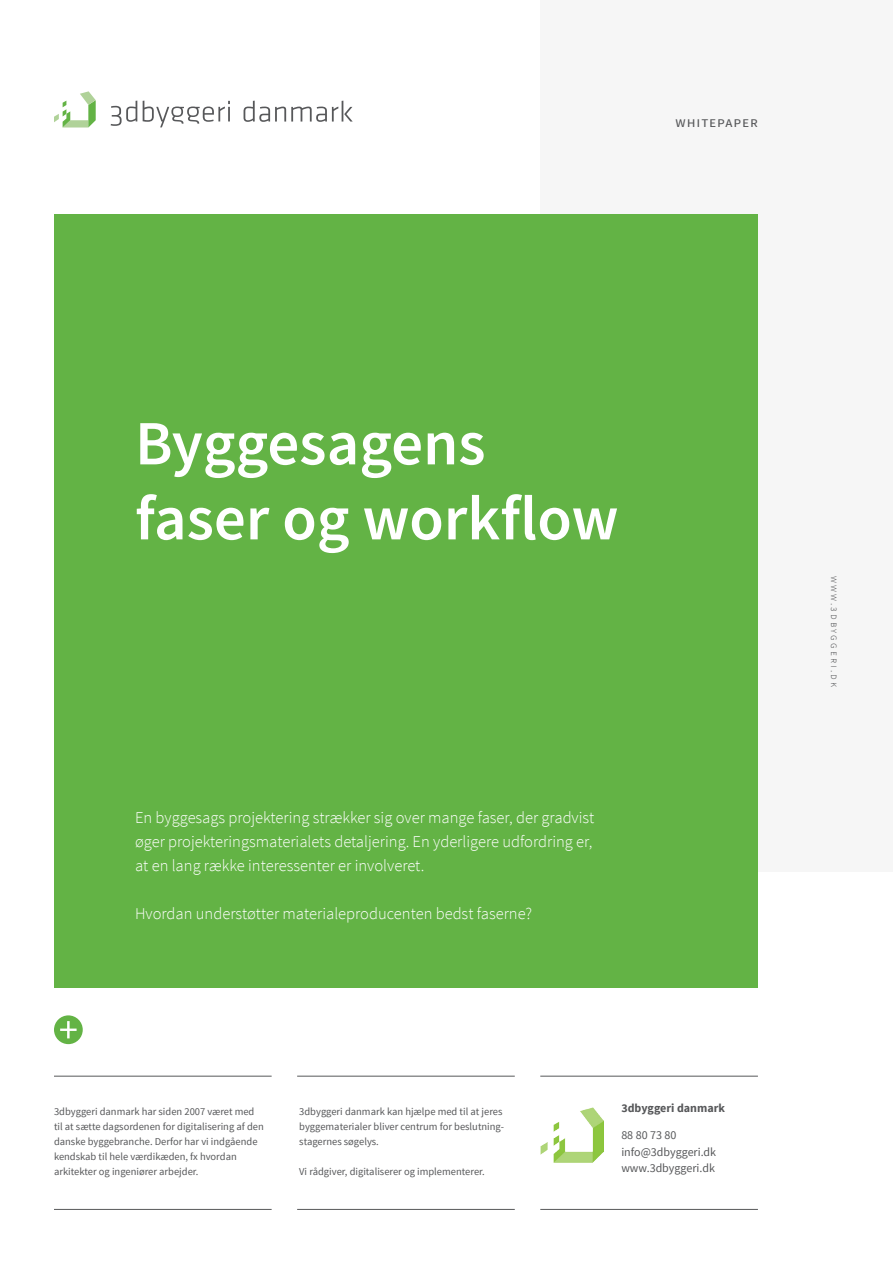
<style>
.page{position:relative;width:893px;height:1263px;background:#fff}
.page>*{position:absolute;margin:0;border:0;box-sizing:border-box;transform-origin:0 0}
.t1{font:600 63px "Source Sans Pro";color:#fff}
.t2{font:300 16.5px/24px "Source Sans Pro";color:#fff}
.t3{font:15px "Source Sans Pro";color:#57585a}
.t4{font:12px "Source Sans Pro";color:#57585a}
.t5{font:700 12px "Source Sans Pro";color:#57585a}
.t6{font:10.5px/15px "Source Sans Pro";color:#57585a}
.t7{font:300 10.5px "Source Sans Pro";letter-spacing:.2em;color:#57585a}
</style>
<div class="page">
<hr style="left:540px;top:1209px;width:218px;height:1px;background:#57585a">
<hr style="left:540px;top:1076px;width:218px;height:1px;background:#57585a">
<hr style="left:54px;top:1209px;width:218px;height:1px;background:#57585a">
<hr style="left:54px;top:1076px;width:218px;height:1px;background:#57585a">
<hr style="left:297px;top:1209px;width:218px;height:1px;background:#57585a">
<hr style="left:297px;top:1076px;width:218px;height:1px;background:#57585a">
<img style="left:540px;top:1107px;width:64px;height:55px">
<div style="left:540px;top:0;width:353px;height:872px;background:#f6f6f6"></div>
<div style="left:54px;top:214px;width:704px;height:773px;background:#63b345"></div>
<div style="left:54px;top:1015px;width:29px;height:29px;background:#63b345;border-radius:50%"></div>
<svg style="left:60px;top:1021px;width:17px;height:17px"></svg>
<svg style="left:111px;top:101px;width:26px;height:25px"></svg>
<svg style="left:143px;top:101px;width:87px;height:26px"></svg>
<svg style="left:244px;top:101px;width:109px;height:21px"></svg>
<svg style="left:54px;top:91px;width:42px;height:37px"></svg>
<p class="t3" style="left:676px;top:112px;width:84px">whitepaper</p>
<p class="t1" style="left:135px;top:404px;width:352px">Byggesagens</p>
<p class="t1" style="left:135px;top:479px;width:485px">faser og workflow</p>
<p class="t2" style="left:135px;top:805px;width:461px">En byggesags projektering strækker sig over mange faser, der gradvist øger projekteringsmaterialets detaljering. En yderligere udfordring er, at en lang række interessenter er involveret.</p>
<p class="t2" style="left:135px;top:901px;width:399px">Hvordan understøtter materialeproducenten bedst faserne?</p>
<p class="t6" style="left:54px;top:1104px;width:211px">3dbyggeri danmark har siden 2007 været med til at sætte dagsordenen for digitalisering af den danske byggebranche. Derfor har vi indgående kendskab til hele værdikæden, fx hvordan arkitekter og ingeniører arbejder.</p>
<p class="t6" style="left:299px;top:1104px;width:206px">3dbyggeri danmark kan hjælpe med til at jeres byggematerialer bliver centrum for beslutning&shy;stagernes søgelys.</p>
<p class="t6" style="left:299px;top:1164px;width:187px">Vi rådgiver, digitaliserer og implementerer.</p>
<p class="t5" style="left:621px;top:1100px;width:105px">3dbyggeri danmark</p>
<p class="t4" style="left:621px;top:1127px;width:56px">88 80 73 80</p>
<p class="t4" style="left:621px;top:1144px;width:96px">info@3dbyggeri.dk</p>
<p class="t4" style="left:621px;top:1160px;width:95px">www.3dbyggeri.dk</p>
<p class="t7" style="left:841px;top:576px;width:112px;rotate:90deg">www.3dbyggeri.dk</p>
</div>
